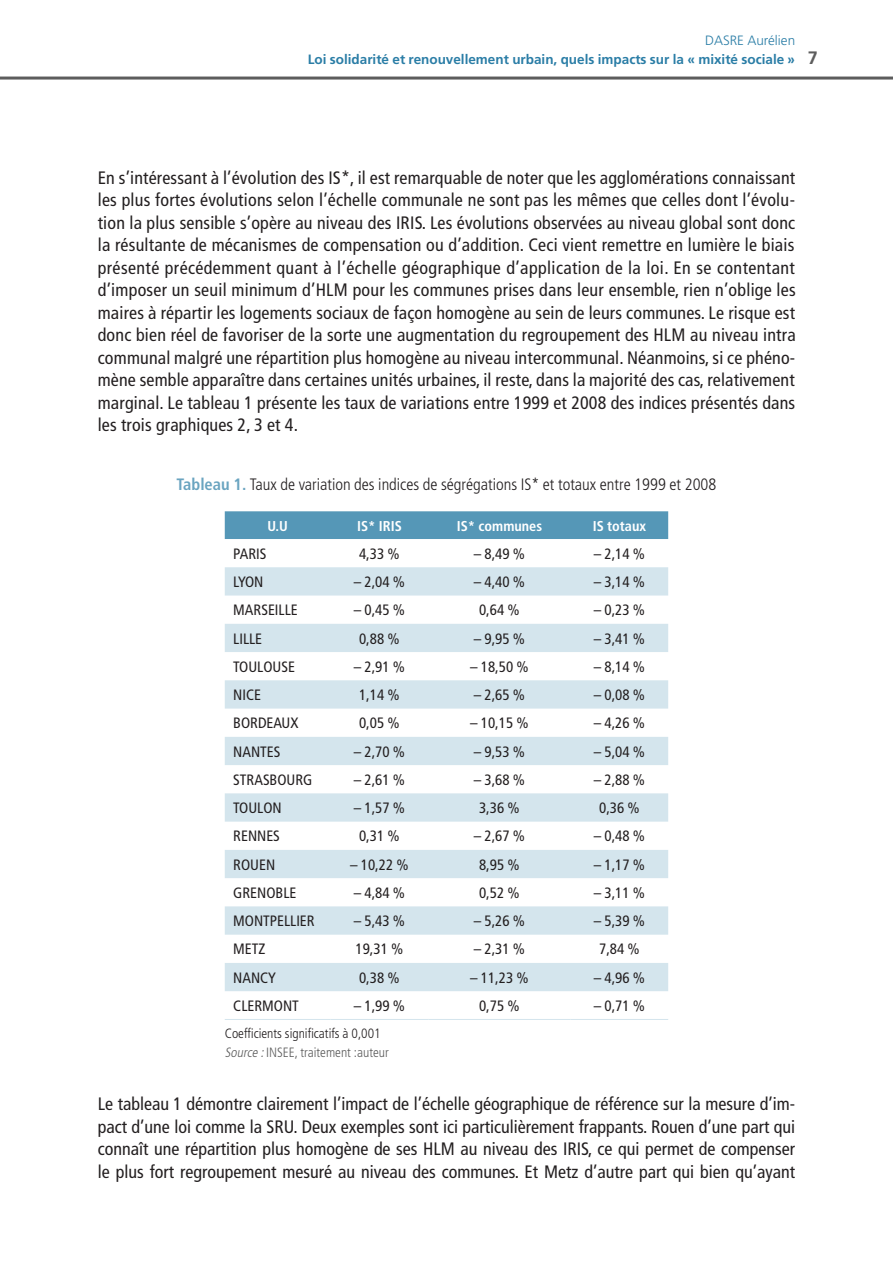
<style>
.page{position:relative;width:893px;height:1263px;background:#fff}
.page>*{position:absolute;margin:0;border:0;box-sizing:border-box;transform-origin:0 0}
.Texte_courant{font:condensed 18px/22.5px "Frutiger LT Std";letter-spacing:.005em;color:#231f20;text-align:justify}
.t1{font:700 18px "Frutiger LT Std";color:#5d5d5d}
.Tab_Fig_Titre{font:300 condensed 16.5px "Frutiger LT Std";color:#231f20}
.Tab_Texte{font:condensed 15px "Frutiger LT Std";color:#231f20}
.Tab_Texte_Fàg{font:condensed 15px "Frutiger LT Std";color:#231f20}
.Tab_Tétière{font:700 condensed 14.25px "Frutiger LT Std";color:#fff}
.t2{font:700 13.5px "Frutiger LT Std";color:#2a7da6}
.Tab_Fig_Note{font:300 condensed 13.5px "Frutiger LT Std";color:#231f20}
.Tab_Source{font:300 condensed 13.5px "Frutiger LT Std";color:#5d5d5d}
.t3{font:300 13.5px "Frutiger LT Std";color:#2a7da6}
.s1{font-weight:700;color:#6aa4c0}
.s2{font-style:italic}
</style>
<div class="page">
<hr style="left:0;top:77px;width:893px;height:3px;background:#5d5d5d">
<div style="left:225px;top:511px;width:443px;height:28px;background:#5597b7"></div>
<svg style="left:225px;top:567px;width:443px;height:424px;fill:#d4e5ed"></svg>
<hr style="left:225px;top:1019px;width:106px;height:1px;background:#d4e5ed">
<hr style="left:331px;top:1019px;width:97px;height:1px;background:#d4e5ed">
<hr style="left:428px;top:1019px;width:143px;height:1px;background:#d4e5ed">
<hr style="left:571px;top:1019px;width:97px;height:1px;background:#d4e5ed">
<p class="t3" style="left:705px;top:33px;width:92px">DASRE Aurélien</p>
<p class="t2" style="left:308px;top:51px;width:489px">Loi solidarité et renouvellement urbain, quels impacts sur la « mixité sociale »</p>
<p class="t1" style="left:808px;top:47px;width:12px">7</p>
<p class="Texte_courant" style="left:98px;top:166px;width:699px">En s’intéressant à l’évolution des IS*, il est remarquable de noter que les agglomérations connaissant les plus fortes évolutions selon l’échelle communale ne sont pas les mêmes que celles dont l’évolu&shy;tion la plus sensible s’opère au niveau des IRIS. Les évolutions observées au niveau global sont donc la résultante de mécanismes de compensation ou d’addition. Ceci vient remettre en lumière le biais présenté précédemment quant à l’échelle géographique d’application de la loi. En se contentant d’imposer un seuil minimum d’HLM pour les communes prises dans leur ensemble, rien n’oblige les maires à répartir les logements sociaux de façon homogène au sein de leurs communes. Le risque est donc bien réel de favoriser de la sorte une augmentation du regroupement des HLM au niveau intra communal malgré une répartition plus homogène au niveau intercommunal. Néanmoins, si ce phéno&shy;mène semble apparaître dans certaines unités urbaines, il reste, dans la majorité des cas, relativement marginal. Le tableau 1 présente les taux de variations entre 1999 et 2008 des indices présentés dans les trois graphiques 2, 3 et 4.</p>
<p class="Tab_Fig_Titre" style="left:177px;top:475px;width:541px"><span class="s1">Tableau 1.</span> Taux de variation des indices de ségrégations IS* et totaux entre 1999 et 2008</p>
<p class="Tab_Tétière" style="left:268px;top:517px;width:22px">U.U</p>
<p class="Tab_Tétière" style="left:357px;top:517px;width:46px">IS* IRIS</p>
<p class="Tab_Tétière" style="left:457px;top:517px;width:87px">IS* communes</p>
<p class="Tab_Tétière" style="left:593px;top:517px;width:55px">IS totaux</p>
<p class="Tab_Texte_Fàg" style="left:233px;top:545px;width:35px">PARIS</p>
<p class="Tab_Texte" style="left:359px;top:545px;width:42px">4,33 %</p>
<p class="Tab_Texte" style="left:474px;top:545px;width:53px">– 8,49 %</p>
<p class="Tab_Texte" style="left:594px;top:545px;width:53px">– 2,14 %</p>
<p class="Tab_Texte_Fàg" style="left:233px;top:573px;width:32px">LYON</p>
<p class="Tab_Texte" style="left:354px;top:573px;width:53px">– 2,04 %</p>
<p class="Tab_Texte" style="left:474px;top:573px;width:53px">– 4,40 %</p>
<p class="Tab_Texte" style="left:594px;top:573px;width:53px">– 3,14 %</p>
<p class="Tab_Texte_Fàg" style="left:233px;top:601px;width:66px">MARSEILLE</p>
<p class="Tab_Texte" style="left:354px;top:601px;width:53px">– 0,45 %</p>
<p class="Tab_Texte" style="left:479px;top:601px;width:42px">0,64 %</p>
<p class="Tab_Texte" style="left:594px;top:601px;width:53px">– 0,23 %</p>
<p class="Tab_Texte_Fàg" style="left:233px;top:630px;width:30px">LILLE</p>
<p class="Tab_Texte" style="left:359px;top:630px;width:42px">0,88 %</p>
<p class="Tab_Texte" style="left:474px;top:630px;width:53px">– 9,95 %</p>
<p class="Tab_Texte" style="left:594px;top:630px;width:53px">– 3,41 %</p>
<p class="Tab_Texte_Fàg" style="left:233px;top:658px;width:63px">TOULOUSE</p>
<p class="Tab_Texte" style="left:354px;top:658px;width:53px">– 2,91 %</p>
<p class="Tab_Texte" style="left:470px;top:658px;width:60px">– 18,50 %</p>
<p class="Tab_Texte" style="left:594px;top:658px;width:53px">– 8,14 %</p>
<p class="Tab_Texte_Fàg" style="left:233px;top:686px;width:29px">NICE</p>
<p class="Tab_Texte" style="left:359px;top:686px;width:42px">1,14 %</p>
<p class="Tab_Texte" style="left:474px;top:686px;width:53px">– 2,65 %</p>
<p class="Tab_Texte" style="left:594px;top:686px;width:53px">– 0,08 %</p>
<p class="Tab_Texte_Fàg" style="left:233px;top:714px;width:67px">BORDEAUX</p>
<p class="Tab_Texte" style="left:359px;top:714px;width:42px">0,05 %</p>
<p class="Tab_Texte" style="left:470px;top:714px;width:60px">– 10,15 %</p>
<p class="Tab_Texte" style="left:594px;top:714px;width:53px">– 4,26 %</p>
<p class="Tab_Texte_Fàg" style="left:233px;top:743px;width:49px">NANTES</p>
<p class="Tab_Texte" style="left:354px;top:743px;width:53px">– 2,70 %</p>
<p class="Tab_Texte" style="left:474px;top:743px;width:53px">– 9,53 %</p>
<p class="Tab_Texte" style="left:594px;top:743px;width:53px">– 5,04 %</p>
<p class="Tab_Texte_Fàg" style="left:233px;top:771px;width:81px">STRASBOURG</p>
<p class="Tab_Texte" style="left:354px;top:771px;width:53px">– 2,61 %</p>
<p class="Tab_Texte" style="left:474px;top:771px;width:53px">– 3,68 %</p>
<p class="Tab_Texte" style="left:594px;top:771px;width:53px">– 2,88 %</p>
<p class="Tab_Texte_Fàg" style="left:233px;top:799px;width:50px">TOULON</p>
<p class="Tab_Texte" style="left:354px;top:799px;width:53px">– 1,57 %</p>
<p class="Tab_Texte" style="left:479px;top:799px;width:42px">3,36 %</p>
<p class="Tab_Texte" style="left:599px;top:799px;width:42px">0,36 %</p>
<p class="Tab_Texte_Fàg" style="left:233px;top:827px;width:48px">RENNES</p>
<p class="Tab_Texte" style="left:359px;top:827px;width:42px">0,31 %</p>
<p class="Tab_Texte" style="left:474px;top:827px;width:53px">– 2,67 %</p>
<p class="Tab_Texte" style="left:594px;top:827px;width:53px">– 0,48 %</p>
<p class="Tab_Texte_Fàg" style="left:233px;top:856px;width:43px">ROUEN</p>
<p class="Tab_Texte" style="left:350px;top:856px;width:60px">– 10,22 %</p>
<p class="Tab_Texte" style="left:479px;top:856px;width:42px">8,95 %</p>
<p class="Tab_Texte" style="left:594px;top:856px;width:53px">– 1,17 %</p>
<p class="Tab_Texte_Fàg" style="left:233px;top:884px;width:65px">GRENOBLE</p>
<p class="Tab_Texte" style="left:354px;top:884px;width:53px">– 4,84 %</p>
<p class="Tab_Texte" style="left:479px;top:884px;width:42px">0,52 %</p>
<p class="Tab_Texte" style="left:594px;top:884px;width:53px">– 3,11 %</p>
<p class="Tab_Texte_Fàg" style="left:233px;top:912px;width:83px">MONTPELLIER</p>
<p class="Tab_Texte" style="left:354px;top:912px;width:53px">– 5,43 %</p>
<p class="Tab_Texte" style="left:474px;top:912px;width:53px">– 5,26 %</p>
<p class="Tab_Texte" style="left:594px;top:912px;width:53px">– 5,39 %</p>
<p class="Tab_Texte_Fàg" style="left:233px;top:940px;width:34px">METZ</p>
<p class="Tab_Texte" style="left:355px;top:940px;width:49px">19,31 %</p>
<p class="Tab_Texte" style="left:474px;top:940px;width:53px">– 2,31 %</p>
<p class="Tab_Texte" style="left:599px;top:940px;width:42px">7,84 %</p>
<p class="Tab_Texte_Fàg" style="left:233px;top:969px;width:44px">NANCY</p>
<p class="Tab_Texte" style="left:359px;top:969px;width:42px">0,38 %</p>
<p class="Tab_Texte" style="left:470px;top:969px;width:60px">– 11,23 %</p>
<p class="Tab_Texte" style="left:594px;top:969px;width:53px">– 4,96 %</p>
<p class="Tab_Texte_Fàg" style="left:233px;top:997px;width:67px">CLERMONT</p>
<p class="Tab_Texte" style="left:354px;top:997px;width:53px">– 1,99 %</p>
<p class="Tab_Texte" style="left:479px;top:997px;width:42px">0,75 %</p>
<p class="Tab_Texte" style="left:594px;top:997px;width:53px">– 0,71 %</p>
<p class="Tab_Fig_Note" style="left:225px;top:1026px;width:157px">Coefficients significatifs à 0,001</p>
<p class="Tab_Source" style="left:225px;top:1045px;width:166px"><span class="s2">Source :</span>INSEE, traitement :auteur</p>
<p class="Texte_courant" style="left:98px;top:1093px;width:699px">Le tableau 1 démontre clairement l’impact de l’échelle géographique de référence sur la mesure d’im&shy;pact d’une loi comme la SRU. Deux exemples sont ici particulièrement frappants. Rouen d’une part qui connaît une répartition plus homogène de ses HLM au niveau des IRIS, ce qui permet de compenser le plus fort regroupement mesuré au niveau des communes. Et Metz d’autre part qui bien qu’ayant</p>
</div>
